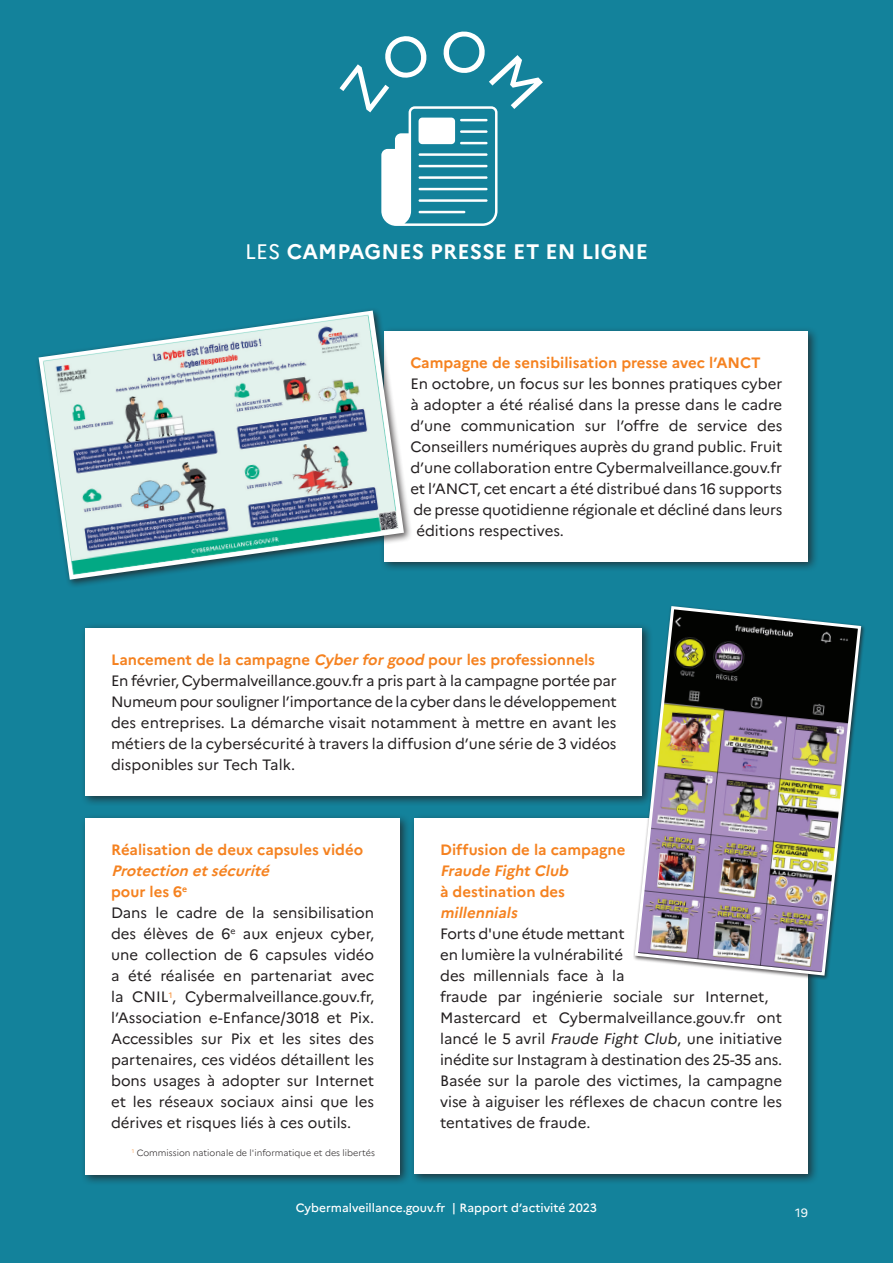
<style>
.page{position:relative;width:893px;height:1263px;background:#13829b}
.page>*{position:absolute;margin:0;border:0;box-sizing:border-box;transform-origin:0 0}
.t1{font:700 21px "Marianne";letter-spacing:.01em;color:#fff}
.t2{font:15px/21px "Marianne";color:#231f20;text-align:justify}
.t3{font:700 15px/21px "Marianne";color:#f58220}
.t4{font:500 12px "Marianne";color:#fff}
.t5{font:12px "Marianne";color:#fff}
.t6{font:300 9px "Marianne";color:#231f20}
.s1{font-weight:400}
.s2{font-style:italic}
</style>
<div class="page">
<div style="left:80px;top:623px;width:573px;height:183px;background:#231f20;opacity:.75"></div>
<div style="left:86px;top:628px;width:556px;height:167px;background:#fff"></div>
<div style="left:409px;top:813px;width:410px;height:372px;background:#231f20;opacity:.75"></div>
<div style="left:415px;top:818px;width:393px;height:355px;background:#fff"></div>
<div style="left:80px;top:813px;width:331px;height:373px;background:#231f20;opacity:.75"></div>
<div style="left:86px;top:818px;width:314px;height:357px;background:#fff"></div>
<div style="left:380px;top:326px;width:439px;height:247px;background:#231f20;opacity:.75"></div>
<div style="left:385px;top:331px;width:423px;height:230px;background:#fff"></div>
<div style="left:35px;top:306px;width:378px;height:282px;background:#231f20;opacity:.75"></div>
<img style="left:39px;top:311px;width:365px;height:269px">
<div style="left:633px;top:604px;width:233px;height:376px;background:#231f20;opacity:.75"></div>
<img style="left:633px;top:604px;width:230px;height:373px">
<svg style="left:381px;top:106px;width:117px;height:120px"></svg>
<p class="t1" style="left:245px;top:238px;width:404px"><span class="s1">LES</span> CAMPAGNES PRESSE ET EN LIGNE</p>
<p class="t3" style="left:410px;top:352px;width:352px">Campagne de sensibilisation presse avec l’ANCT</p>
<p class="t2" style="left:410px;top:373px;width:374px">En octobre, un focus sur les bonnes pratiques cyber</p>
<p class="t2" style="left:410px;top:394px;width:373px">à adopter a été réalisé dans la presse dans le cadre</p>
<p class="t2" style="left:410px;top:415px;width:374px">d’une communication sur l’offre de service des</p>
<p class="t2" style="left:410px;top:436px;width:374px">Conseillers numériques auprès du grand public. Fruit</p>
<p class="t2" style="left:410px;top:457px;width:373px">d’une collaboration entre Cybermalveillance.gouv.fr</p>
<p class="t2" style="left:410px;top:478px;width:373px">et l’ANCT, cet encart a été distribué dans 16 supports</p>
<p class="t2" style="left:413px;top:499px;width:371px">de presse quotidienne régionale et décliné dans leurs</p>
<p class="t2" style="left:416px;top:520px;width:149px">éditions respectives.</p>
<p class="t3" style="left:111px;top:649px;width:486px">Lancement de la campagne <span class="s2">Cyber for good</span> pour les professionnels</p>
<p class="t2" style="left:111px;top:670px;width:507px">En février, Cybermalveillance.gouv.fr a pris part à la campagne portée par Numeum pour souligner l’importance de la cyber dans le développement des entreprises. La démarche visait notamment à mettre en avant les métiers de la cybersécurité à travers la diffusion d’une série de 3 vidéos disponibles sur Tech Talk.</p>
<p class="t3" style="left:111px;top:839px;width:254px">Réalisation de deux capsules vidéo<br><span class="s2">Protection etsécurité</span></p>
<p class="t3" style="left:111px;top:881px;width:78px">pour les 6<sup>e</sup></p>
<p class="t2" style="left:111px;top:902px;width:265px">Dans le cadre de la sensibilisation des élèves de 6<sup>e</sup> aux enjeux cyber, une collection de 6 capsules vidéo a été réalisée en partenariat avec la CNIL<sup>1</sup>, Cybermalveillance.gouv.fr, l’Association e-Enfance/3018 et Pix.<br>Accessibles sur Pix et les sites des partenaires, ces vidéos détaillent les bons usages à adopter sur Internet et les réseaux sociaux ainsi que les dérives et risques liés à ces outils.</p>
<p class="t6" style="left:132px;top:1147px;width:245px"><sup>1</sup> Commission nationale de l'informatique et des libertés</p>
<p class="t3" style="left:440px;top:839px;width:187px">Diffusion de la campagne<br><span class="s2">Fraude Fight Club<br></span>à destination des <span class="s2">millennials</span></p>
<p class="t2" style="left:440px;top:923px;width:344px;text-align:left">Forts d'une étude mettant<br>en lumière la vulnérabilité<br>des millennials face à la<br>fraude par ingénierie sociale sur Internet, Mastercard et Cybermalveillance.gouv.fr ont lancé le 5 avril <span class="s2">Fraude Fight Club</span>, une initiative inédite sur Instagram à destination des 25-35 ans.<br>Basée sur la parole des victimes, la campagne vise à aiguiser les réflexes de chacun contre les tentatives de fraude.</p>
<p class="t4" style="left:296px;top:1200px;width:303px">Cybermalveillance.gouv.fr | Rapport d’activité 2023</p>
<p class="t5" style="left:795px;top:1205px;width:14px">19</p>
</div>
